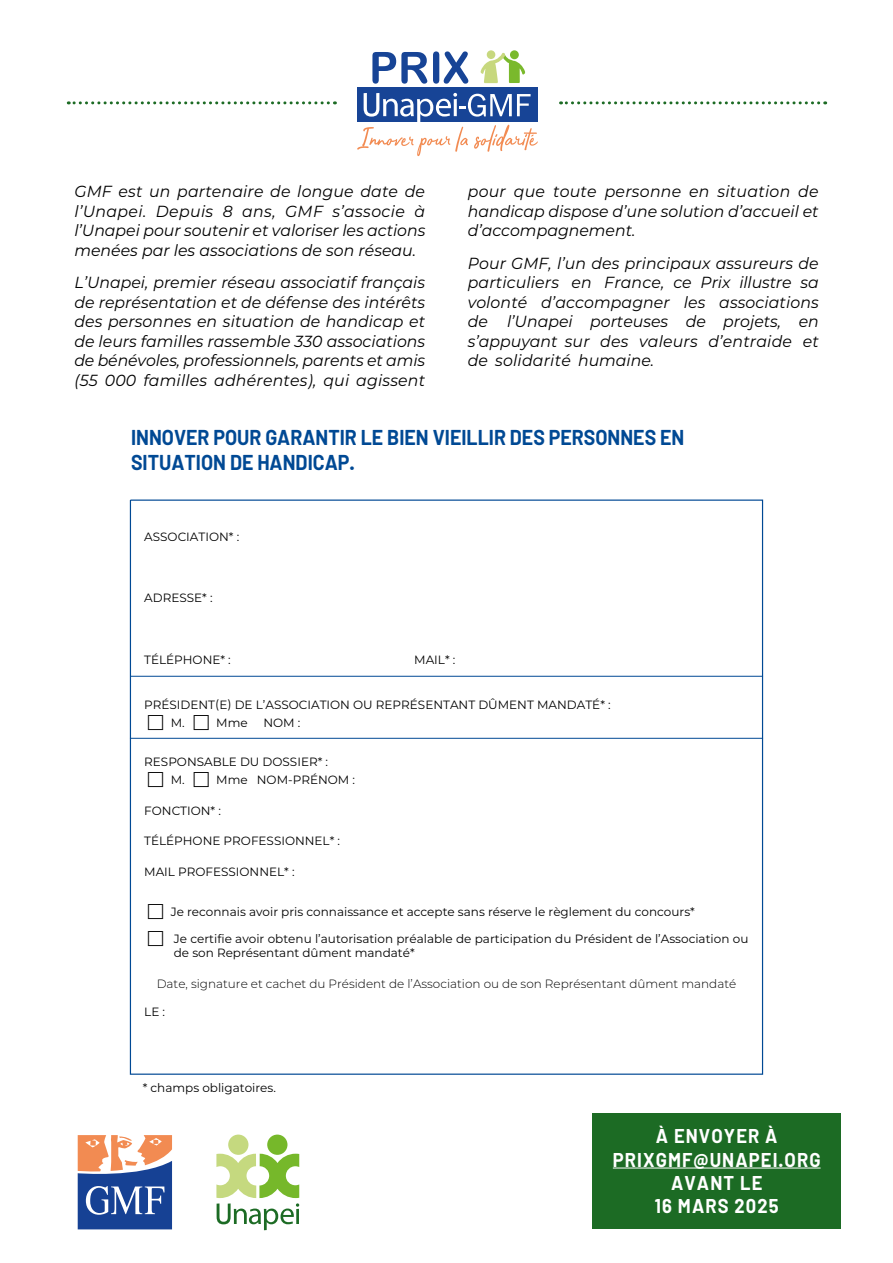
<style>
.page{position:relative;width:893px;height:1263px;background:#fff}
.page>*{position:absolute;margin:0;border:0;box-sizing:border-box;transform-origin:0 0}
.t1{font:700 21px/25.2px "Barlow";color:#004994;scale:.93 1}
.t2{font:700 19.5px/23.4px "Barlow";letter-spacing:.06em;color:#fff;text-align:center;scale:.94 1}
.t3{font:italic 16.05px/19.5px "Montserrat";color:#000;text-align:justify}
.t4{font:12px/18px "Montserrat";color:#000}
.t5{font:300 12px "Montserrat";color:#000}
</style>
<div class="page">
<div style="left:593px;top:1113px;width:248px;height:115px;background:#1c6b24"></div>
<hr style="left:613px;top:1167px;width:208px;height:1px;background:#fff">
<svg style="left:129px;top:499px;width:635px;height:576px"></svg>
<hr style="left:130px;top:676px;width:633px;height:1px;background:#004994">
<hr style="left:130px;top:738px;width:633px;height:1px;background:#004994">
<svg style="left:77px;top:1135px;width:96px;height:95px"></svg>
<svg style="left:78px;top:1135px;width:94px;height:94px"></svg>
<div style="left:228px;top:1134px;width:20px;height:21px;background:#c5d97f;border-radius:50%"></div>
<div style="left:267px;top:1134px;width:20px;height:21px;background:#76b82a;border-radius:50%"></div>
<svg style="left:216px;top:1154px;width:83px;height:76px"></svg>
<hr style="left:296px;top:1209px;width:3px;height:15px;background:#1c6b24">
<div style="left:357px;top:88px;width:180px;height:34px;background:#174496"></div>
<svg style="left:372px;top:52px;width:55px;height:32px"></svg>
<svg style="left:433px;top:51px;width:35px;height:33px"></svg>
<div style="left:510px;top:50px;width:9px;height:9px;background:#7ab92c;border-radius:50%"></div>
<svg style="left:487px;top:50px;width:8px;height:9px"></svg>
<svg style="left:480px;top:53px;width:45px;height:30px"></svg>
<svg style="left:357px;top:93px;width:181px;height:63px"></svg>
<hr style="left:454px;top:99px;width:3px;height:17px;background:#fff">
<svg style="left:561px;top:101px;width:258px;height:3px"></svg>
<svg style="left:68px;top:101px;width:260px;height:3px"></svg>
<svg style="left:148px;top:714px;width:15px;height:15px"></svg>
<svg style="left:194px;top:714px;width:15px;height:15px"></svg>
<svg style="left:148px;top:772px;width:15px;height:15px"></svg>
<svg style="left:194px;top:772px;width:15px;height:15px"></svg>
<svg style="left:148px;top:904px;width:15px;height:15px"></svg>
<svg style="left:148px;top:930px;width:15px;height:15px"></svg>
<p class="t3" style="left:74px;top:181px;width:352px">GMF est un partenaire de longue date de l’Unapei. Depuis 8 ans, GMF s’associe à l’Unapei pour soutenir et valoriser les actions menées par les associations de son réseau.</p>
<p class="t3" style="left:74px;top:272px;width:352px">L’Unapei, premier réseau associatif français de représentation et de défense des intérêts des personnes en situation de handicap et de leurs familles rassemble 330 associations de bénévoles, professionnels, parents et amis (55 000 familles adhérentes), qui agissent</p>
<p class="t3" style="left:468px;top:181px;width:352px">pour que toute personne en situation de handicap dispose d’une solution d’accueil et d’accompagnement.</p>
<p class="t3" style="left:468px;top:253px;width:353px">Pour GMF, l’un des principaux assureurs de particuliers en France, ce Prix illustre sa volonté d’accompagner les associations de l’Unapei porteuses de projets, en s’appuyant sur des valeurs d’entraide et de solidarité humaine.</p>
<h1 class="t1" style="left:131px;top:425px;width:597px">INNOVER POUR GARANTIR LE BIEN VIEILLIR DES PERSONNES EN<br>SITUATION DE HANDICAP.</h1>
<p class="t4" style="left:144px;top:527px;width:96px">ASSOCIATION* :</p>
<p class="t4" style="left:144px;top:588px;width:70px">ADRESSE* :</p>
<p class="t4" style="left:144px;top:650px;width:88px">TÉLÉPHONE* :</p>
<p class="t4" style="left:414px;top:650px;width:43px">MAIL* :</p>
<p class="t4" style="left:171px;top:695px;width:441px;text-indent:-26px">PRÉSIDENT(E) DE L’ASSOCIATION OU REPRÉSENTANT DÛMENT MANDATÉ* :<br>M.</p>
<p class="t4" style="left:216px;top:713px;width:33px">Mme</p>
<p class="t4" style="left:263px;top:713px;width:38px">NOM :</p>
<p class="t4" style="left:171px;top:752px;width:159px;text-indent:-26px">RESPONSABLE DU DOSSIER* :<br>M.</p>
<p class="t4" style="left:216px;top:770px;width:140px">Mme NOM-PRÉNOM :</p>
<p class="t4" style="left:144px;top:801px;width:78px">FONCTION* :</p>
<p class="t4" style="left:144px;top:832px;width:197px">TÉLÉPHONE PROFESSIONNEL* :</p>
<p class="t4" style="left:144px;top:862px;width:152px">MAIL PROFESSIONNEL* :</p>
<p class="t4" style="left:171px;top:902px;width:526px">Je reconnais avoir pris connaissance et accepte sans réserve le règlement du concours*</p>
<p class="t4" style="left:174px;top:931px;width:576px;line-height:14.4px">Je certifie avoir obtenu l’autorisation préalable de participation du Président de l’Association ou de son Représentant dûment mandaté*</p>
<p class="t5" style="left:157px;top:976px;width:581px">Date, signature et cachet du Président de l’Association ou de son Représentant dûment mandaté</p>
<p class="t4" style="left:144px;top:1002px;width:22px">LE :</p>
<p class="t4" style="left:143px;top:1078px;width:135px">* champs obligatoires.</p>
<p class="t2" style="left:613px;top:1124px;width:222px">À ENVOYER À<br>PRIXGMF@UNAPEI.ORG<br>AVANT LE<br>16 MARS 2025</p>
</div>
